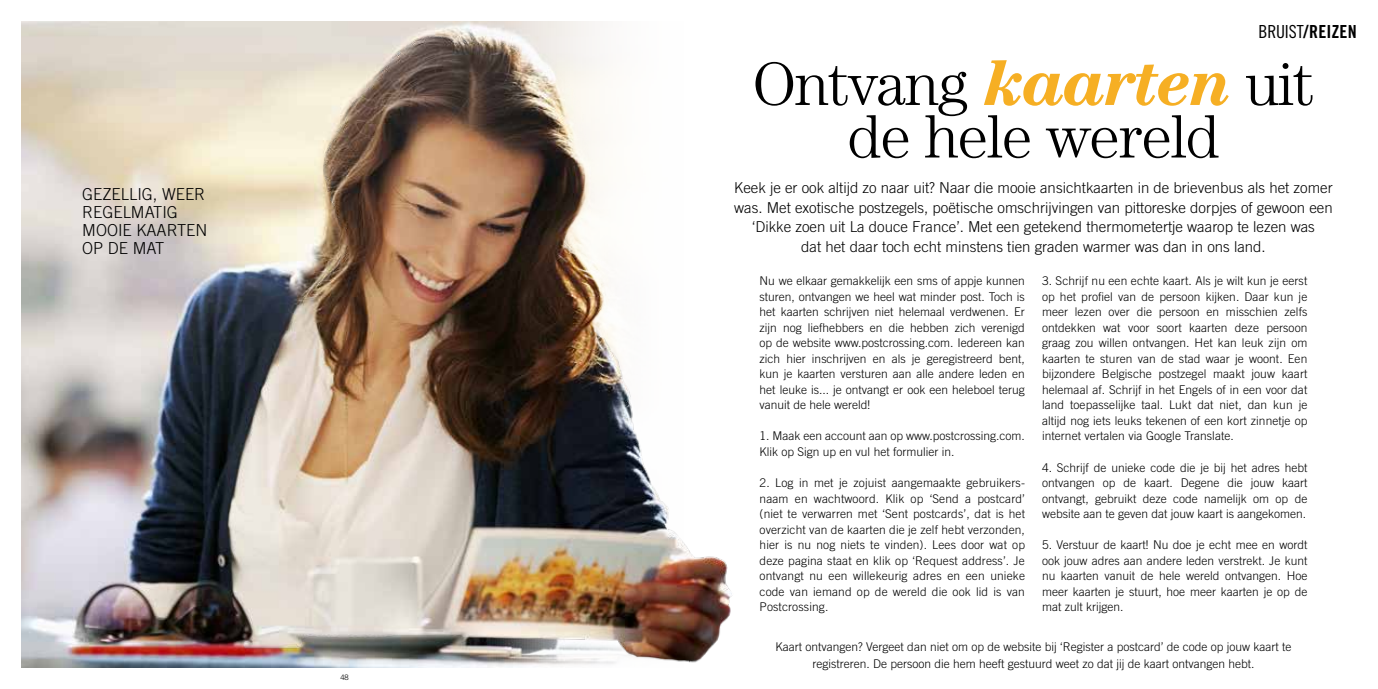
<style>
.page{position:relative;width:1378px;height:689px;background:#fff}
.page>*{position:absolute;margin:0;border:0;box-sizing:border-box;transform-origin:0 0}
.t1{font:300 61.5px/52.5px "Century Std";letter-spacing:-.02em;color:#000;text-align:center}
.t2{font:18px "Trade Gothic LT Std Bd Cn 20";letter-spacing:.01em;color:#000}
.t3{font:300 16.5px/18px "Trade Gothic LT Std";color:#000}
.t4{font:300 15px/19.5px "Trade Gothic LT Std";color:#000;text-align:center}
.t5{font:300 12px/15.6px "Trade Gothic LT Std";color:#000;text-align:justify}
.t6{font:300 7.5px "Trade Gothic LT Std";color:#000}
.s1{font-family:"Trade Gothic LT Std Cn 18"}
.s2{font-weight:700;font-style:italic;font-size:66px;color:#f6af24}
</style>
<div class="page">
<img style="left:21px;top:21px;width:34px;height:647px">
<img style="left:55px;top:21px;width:677px;height:647px">
<h3 class="t3" style="left:82px;top:185px;width:127px">GEZELLIG, WEER<br>REGELMATIG<br>MOOIE KAARTEN<br>OP DE MAT</h3>
<p class="t6" style="left:340px;top:672px;width:10px">48</p>
<h2 class="t2" style="left:1258px;top:21px;width:100px"><span class="s1">BRUIST</span>/REIZEN</h2>
<h1 class="t1" style="left:752px;top:57px;width:563px">Ontvang <span class="s2">kaarten</span> uit de hele wereld</h1>
<p class="t4" style="left:734px;top:178px;width:600px">Keek je er ook altijd zo naar uit? Naar die mooie ansichtkaarten in de brievenbus als het zomer was. Met exotische postzegels, poëtische omschrijvingen van pittoreske dorpjes of gewoon een ‘Dikke zoen uit La douce France’. Met een getekend thermometertje waarop te lezen was<br>dat het daar toch echt minstens tien graden warmer was dan in ons land.</p>
<p class="t5" style="left:1042px;top:273px;width:267px">3. Schrijf nu een echte kaart. Als je wilt kun je eerst op het profiel van de persoon kijken. Daar kun je meer lezen over die persoon en misschien zelfs ontdekken wat voor soort kaarten deze persoon graag zou willen ontvangen. Het kan leuk zijn om kaarten te sturen van de stad waar je woont. Een bijzondere Belgische postzegel maakt jouw kaart helemaal af. Schrijf in het Engels of in een voor dat land toepasselijke taal. Lukt dat niet, dan kun je altijd nog iets leuks tekenen of een kort zinnetje op internet vertalen via Google Translate.</p>
<p class="t5" style="left:1042px;top:459px;width:267px">4. Schrijf de unieke code die je bij het adres hebt ontvangen op de kaart. Degene die jouw kaart ontvangt, gebruikt deze code namelijk om op de website aan te geven dat jouw kaart is aangekomen.</p>
<p class="t5" style="left:1042px;top:537px;width:267px">5. Verstuur de kaart! Nu doe je echt mee en wordt ook jouw adres aan andere leden verstrekt. Je kunt nu kaarten vanuit de hele wereld ontvangen. Hoe meer kaarten je stuurt, hoe meer kaarten je op de mat zult krijgen.</p>
<p class="t5" style="left:759px;top:273px;width:267px">Nu we elkaar gemakkelijk een sms of appje kunnen sturen, ontvangen we heel wat minder post. Toch is het kaarten schrijven niet helemaal verdwenen. Er zijn nog liefhebbers en die hebben zich verenigd op de website www.postcrossing.com. Iedereen kan zich hier inschrijven en als je geregistreerd bent, kun je kaarten versturen aan alle andere leden en het leuke is... je ontvangt er ook een heleboel terug vanuit de hele wereld!</p>
<p class="t5" style="left:759px;top:428px;width:267px">1. Maak een account aan op www.postcrossing.com.<br>Klik op Sign up en vul het formulier in.</p>
<p class="t5" style="left:759px;top:475px;width:267px">2. Log in met je zojuist aangemaakte gebruikers&shy;naam en wachtwoord. Klik op ‘Send a postcard’ (niet te verwarren met ‘Sent postcards’, dat is het overzicht van de kaarten die je zelf hebt verzonden, hier is nu nog niets te vinden). Lees door wat op deze pagina staat en klik op ‘Request address’. Je ontvangt nu een willekeurig adres en een unieke code van iemand op de wereld die ook lid is van Postcrossing.</p>
<p class="t5" style="left:775px;top:638px;width:517px;line-height:17px;text-align:center">Kaart ontvangen? Vergeet dan niet om op de website bij ‘Register a postcard’ de code op jouw kaart te registreren. De persoon die hem heeft gestuurd weet zo dat jij de kaart ontvangen hebt.</p>
</div>
